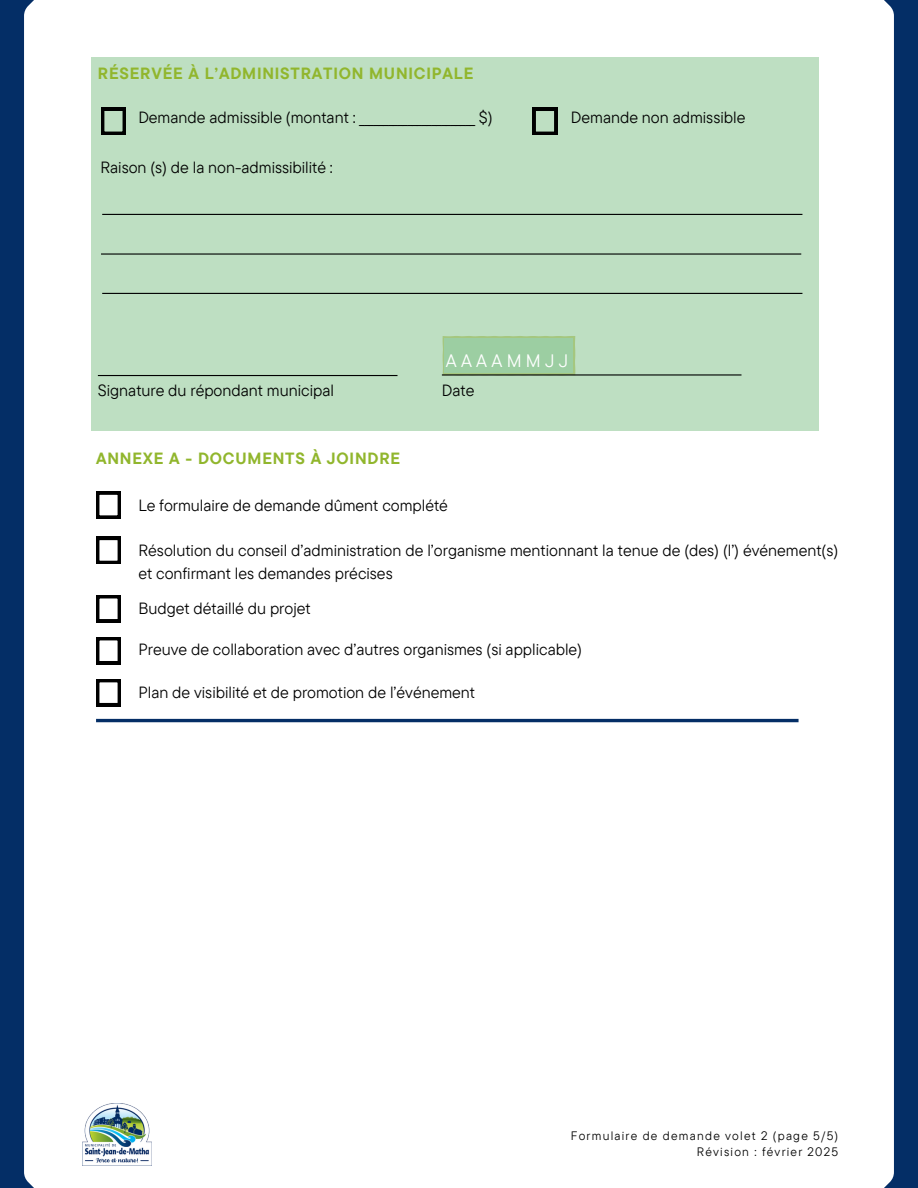
<style>
.page{position:relative;width:918px;height:1188px;background:#042e66}
.page>*{position:absolute;margin:0;border:0;box-sizing:border-box;transform-origin:0 0}
.t1{font:18px "TT Commons Pro";letter-spacing:.24em;color:#fff}
.t2{font:16.2px/22.5px "TT Commons Pro";color:#000}
.t3{font:700 16.2px "TT Commons Pro";letter-spacing:.05em;color:#91b62d}
.t4{font:12.15px "TT Commons Pro";letter-spacing:.1em;color:#000}
</style>
<div class="page">
<div style="left:24px;top:0;width:870px;height:1188px;background:#fff"></div>
<svg style="left:58px;top:575px;width:8px;height:8px"></svg>
<svg style="left:58px;top:605px;width:8px;height:7px"></svg>
<svg style="left:96px;top:537px;width:25px;height:27px"></svg>
<svg style="left:96px;top:595px;width:25px;height:27px"></svg>
<hr style="left:96px;top:719px;width:703px;height:3px;background:#042e66">
<img style="left:83px;top:1104px;width:69px;height:62px">
<svg style="left:96px;top:491px;width:25px;height:27px"></svg>
<svg style="left:96px;top:637px;width:25px;height:27px"></svg>
<svg style="left:96px;top:679px;width:25px;height:27px"></svg>
<div style="left:92px;top:57px;width:727px;height:373px;background:#bedfc2"></div>
<hr style="left:102px;top:214px;width:700px;height:1px;background:#000">
<hr style="left:101px;top:253px;width:700px;height:2px;background:#000">
<hr style="left:102px;top:293px;width:700px;height:1px;background:#000">
<hr style="left:98px;top:375px;width:300px;height:1px;background:#000">
<svg style="left:442px;top:336px;width:133px;height:38px"></svg>
<div style="left:445px;top:338px;width:128px;height:35px;background:#9ccea2"></div>
<hr style="left:442px;top:374px;width:300px;height:2px;background:#000">
<svg style="left:101px;top:108px;width:25px;height:27px"></svg>
<svg style="left:533px;top:108px;width:24px;height:27px"></svg>
<p class="t3" style="left:98px;top:63px;width:377px">RÉSERVÉE À L’ADMINISTRATION MUNICIPALE</p>
<p class="t2" style="left:138px;top:106px;width:356px">Demande admissible (montant : ________________________ $)</p>
<h3 class="t2" style="left:571px;top:106px;width:176px">Demande non admissible</h3>
<p class="t2" style="left:100px;top:155px;width:234px">Raison (s) de la non-admissibilité :</p>
<p class="t1" style="left:446px;top:349px;width:124px">AAAAMMJJ</p>
<p class="t2" style="left:98px;top:379px;width:238px">Signature du répondant municipal</p>
<h2 class="t2" style="left:442px;top:379px;width:34px">Date</h2>
<h2 class="t3" style="left:96px;top:448px;width:306px">ANNEXE A - DOCUMENTS À JOINDRE</h2>
<p class="t2" style="left:138px;top:493px;width:311px">Le formulaire de demande dûment complété</p>
<p class="t2" style="left:138px;top:539px;width:701px">Résolution du conseil d’administration de l’organisme mentionnant la tenue de (des) (l’) événement(s) et confirmant les demandes précises</p>
<p class="t2" style="left:138px;top:597px;width:174px">Budget détaillé du projet</p>
<p class="t2" style="left:138px;top:638px;width:445px">Preuve de collaboration avec d’autres organismes (si applicable)</p>
<p class="t2" style="left:138px;top:681px;width:338px">Plan de visibilité et de promotion de l’événement</p>
<p class="t4" style="left:571px;top:1128px;width:269px">Formulaire de demande volet 2 (page 5/5)</p>
<p class="t4" style="left:697px;top:1144px;width:143px">Révision : février 2025</p>
</div>
